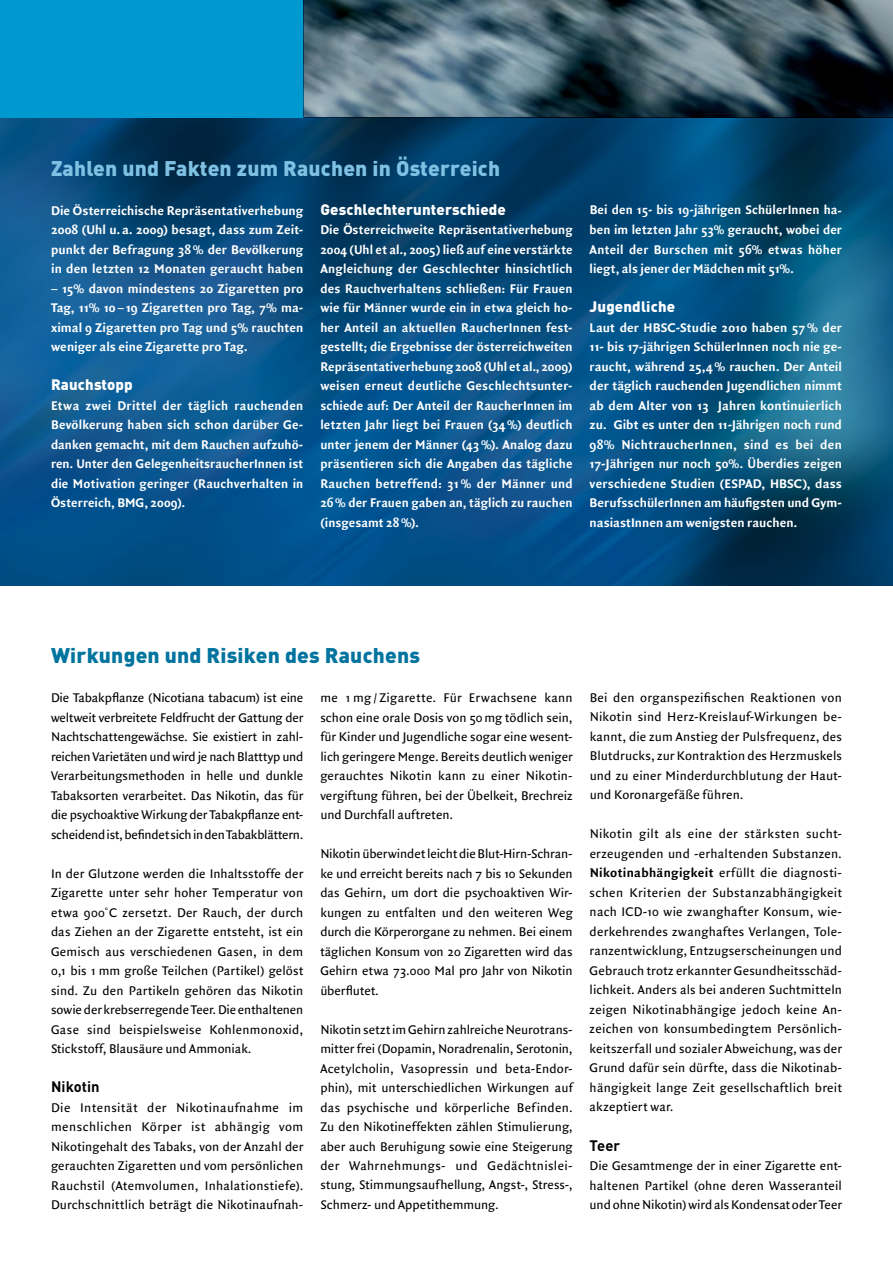
<style>
.page{position:relative;width:893px;height:1263px;background:#fff}
.page>*{position:absolute;margin:0;border:0;box-sizing:border-box;transform-origin:0 0}
.t1{font:900 21px "DIN";letter-spacing:.01em;color:#7fc1e3}
.t2{font:900 21px "DIN";letter-spacing:.01em;color:#00749e}
.t3{font:900 15px "DIN";letter-spacing:.01em;color:#fff}
.t4{font:700 15px "DIN";letter-spacing:.005em;color:#000}
.t5{font:13.5px/19.5px "Quadraat Sans";letter-spacing:.005em;color:#000;text-align:justify}
.t6{font:700 13.5px/19.5px "Quadraat Sans";letter-spacing:.005em;color:#fff;text-align:justify}
.s1{font-weight:700}
</style>
<div class="page">
<svg style="left:0;top:117px;width:893px;height:468px;background:#064e7f"></svg>
<div style="left:0;top:0;width:303px;height:117px;background:#0099cf"></div>
<img style="left:303px;top:0;width:590px;height:117px">
<h1 class="t1" style="left:51px;top:154px;width:451px">Zahlen und Fakten zum Rauchen in Österreich</h1>
<p class="t6" style="left:51px;top:201px;width:254px">Die Österreichische Repräsentativerhebung 2008 (Uhl u. a. 2009) besagt, dass zum Zeit&shy;punkt der Befragung 38% der Bevölkerung in den letzten 12 Monaten geraucht haben</p>
<p class="t6" style="left:51px;top:279px;width:254px">– 15% davon mindestens 20 Zigaretten pro Tag, 11% 10 – 19 Zigaretten pro Tag, 7% ma&shy;ximal 9 Zigaretten pro Tag und 5% rauchten weniger als eine Zigarette pro Tag.</p>
<p class="t3" style="left:51px;top:375px;width:83px">Rauchstopp</p>
<p class="t6" style="left:51px;top:396px;width:254px">Etwa zwei Drittel der täglich rauchenden Bevölkerung haben sich schon darüber Ge&shy;danken gemacht, mit dem Rauchen aufzuhö&shy;ren. Unter den GelegenheitsraucherInnen ist die Motivation geringer (Rauchverhalten in Österreich, BMG, 2009).</p>
<p class="t3" style="left:320px;top:199px;width:187px">Geschlechterunterschiede</p>
<p class="t6" style="left:320px;top:220px;width:254px">Die Österreichweite Repräsentativerhebung 2004 (Uhl et al., 2005) ließ auf eine verstärkte Angleichung der Geschlechter hinsichtlich des Rauchverhaltens schließen: Für Frauen wie für Männer wurde ein in etwa gleich ho&shy;her Anteil an aktuellen RaucherInnen fest&shy;gestellt; die Ergebnisse der österreichweiten Repräsentativerhebung 2008 (Uhl et al., 2009) weisen erneut deutliche Geschlechtsunter&shy;schiede auf: Der Anteil der RaucherInnen im letzten Jahr liegt bei Frauen (34 %) deutlich unter jenem der Männer (43%). Analog dazu präsentieren sich die Angaben das tägliche Rauchen betreffend: 31 % der Männer und 26% der Frauen gaben an, täglich zu rauchen (insgesamt 28%).</p>
<p class="t6" style="left:590px;top:201px;width:254px">Bei den 15- bis 19-jährigen SchülerInnen ha&shy;ben im letzten Jahr 53% geraucht, wobei der Anteil der Burschen mit 56% etwas höher liegt, als jener der Mädchen mit 51%.</p>
<p class="t3" style="left:590px;top:297px;width:87px">Jugendliche</p>
<p class="t6" style="left:590px;top:318px;width:254px">Laut der HBSC-Studie 2010 haben 57 % der 11- bis 17-jährigen SchülerInnen noch nie ge&shy;raucht, während 25,4% rauchen. Der Anteil der täglich rauchenden Jugendlichen nimmt ab dem Alter von 13 Jahren kontinuierlich zu. Gibt es unter den 11-Jährigen noch rund 98% NichtraucherInnen, sind es bei den 17-Jährigen nur noch 50%. Überdies zeigen verschiedene Studien (ESPAD, HBSC), dass BerufsschülerInnen am häufigsten und Gym&shy;nasiastInnen am wenigsten rauchen.</p>
<h1 class="t2" style="left:51px;top:641px;width:370px">Wirkungen und Risiken des Rauchens</h1>
<p class="t5" style="left:51px;top:688px;width:254px">Die Tabakpflanze (Nicotiana tabacum) ist eine weltweit verbreitete Feldfrucht der Gattung der Nachtschattengewächse. Sie existiert in zahl&shy;reichen Varietäten und wird je nach Blatttyp und Verarbeitungsmethoden in helle und dunkle Tabaksorten verarbeitet. Das Nikotin, das für die psychoaktive Wirkung der Tabakpflanze ent&shy;scheidend ist, befindet sich in den Tabakblättern.</p>
<p class="t5" style="left:51px;top:864px;width:254px">In der Glutzone werden die Inhaltsstoffe der Zigarette unter sehr hoher Temperatur von etwa 900˚C zersetzt. Der Rauch, der durch das Ziehen an der Zigarette entsteht, ist ein Gemisch aus verschiedenen Gasen, in dem 0,1 bis 1 mm große Teilchen (Partikel) gelöst sind. Zu den Partikeln gehören das Nikotin sowie der krebserregende Teer. Die enthaltenen Gase sind beispielsweise Kohlenmonoxid, Stickstoff, Blausäure und Ammoniak.</p>
<p class="t4" style="left:51px;top:1077px;width:50px">Nikotin</p>
<p class="t5" style="left:51px;top:1098px;width:254px">Die Intensität der Nikotinaufnahme im menschlichen Körper ist abhängig vom Nikotingehalt des Tabaks, von der Anzahl der gerauchten Zigaretten und vom persönlichen Rauchstil (Atemvolumen, Inhalationstiefe).<br>Durchschnittlich beträgt die Nikotinaufnah-</p>
<p class="t5" style="left:320px;top:688px;width:254px">me 1 mg / Zigarette. Für Erwachsene kann schon eine orale Dosis von 50mg tödlich sein, für Kinder und Jugendliche sogar eine wesent&shy;lich geringere Menge. Bereits deutlich weniger gerauchtes Nikotin kann zu einer Nikotin&shy;vergiftung führen, bei der Übelkeit, Brechreiz und Durchfall auftreten.</p>
<p class="t5" style="left:320px;top:844px;width:254px">Nikotin überwindet leicht die Blut-Hirn-Schran&shy;ke und erreicht bereits nach 7 bis 10 Sekunden das Gehirn, um dort die psychoaktiven Wir&shy;kungen zu entfalten und den weiteren Weg durch die Körperorgane zu nehmen. Bei einem täglichen Konsum von 20 Zigaretten wird das Gehirn etwa 73.000 Mal pro Jahr von Nikotin überflutet.</p>
<p class="t5" style="left:320px;top:1020px;width:254px">Nikotin setzt im Gehirn zahlreiche Neurotrans&shy;mitter frei (Dopamin, Noradrenalin, Serotonin, Acetylcholin, Vasopressin und beta-Endor&shy;phin), mit unterschiedlichen Wirkungen auf das psychische und körperliche Befinden.<br>Zu den Nikotineffekten zählen Stimulierung, aber auch Beruhigung sowie eine Steigerung der Wahrnehmungs- und Gedächtnislei&shy;stung, Stimmungsaufhellung, Angst-, Stress-, Schmerz- und Appetithemmung.</p>
<p class="t5" style="left:590px;top:688px;width:254px">Bei den organspezifischen Reaktionen von Nikotin sind Herz-Kreislauf-Wirkungen be&shy;kannt, die zum Anstieg der Pulsfrequenz, des Blutdrucks, zur Kontraktion des Herzmuskels und zu einer Minderdurchblutung der Haut&shy;und Koronargefäße führen.</p>
<p class="t5" style="left:590px;top:825px;width:254px">Nikotin gilt als eine der stärksten sucht&shy;erzeugenden und -erhaltenden Substanzen.<br><span class="s1">Nikotinabhängigkeit</span> erfüllt die diagnosti&shy;schen Kriterien der Substanzabhängigkeit nach ICD-10 wie zwanghafter Konsum, wie&shy;derkehrendes zwanghaftes Verlangen, Tole&shy;ranzentwicklung, Entzugserscheinungen und Gebrauch trotz erkannter Gesundheitsschäd&shy;lichkeit. Anders als bei anderen Suchtmitteln zeigen Nikotinabhängige jedoch keine An&shy;zeichen von konsumbedingtem Persönlich&shy;keitszerfall und sozialer Abweichung, was der Grund dafür sein dürfte, dass die Nikotinab&shy;hängigkeit lange Zeit gesellschaftlich breit akzeptiert war.</p>
<p class="t4" style="left:590px;top:1135px;width:32px">Teer</p>
<p class="t5" style="left:590px;top:1156px;width:254px">Die Gesamtmenge der in einer Zigarette ent&shy;haltenen Partikel (ohne deren Wasseranteil und ohne Nikotin) wird als Kondensat oder Teer</p>
</div>
